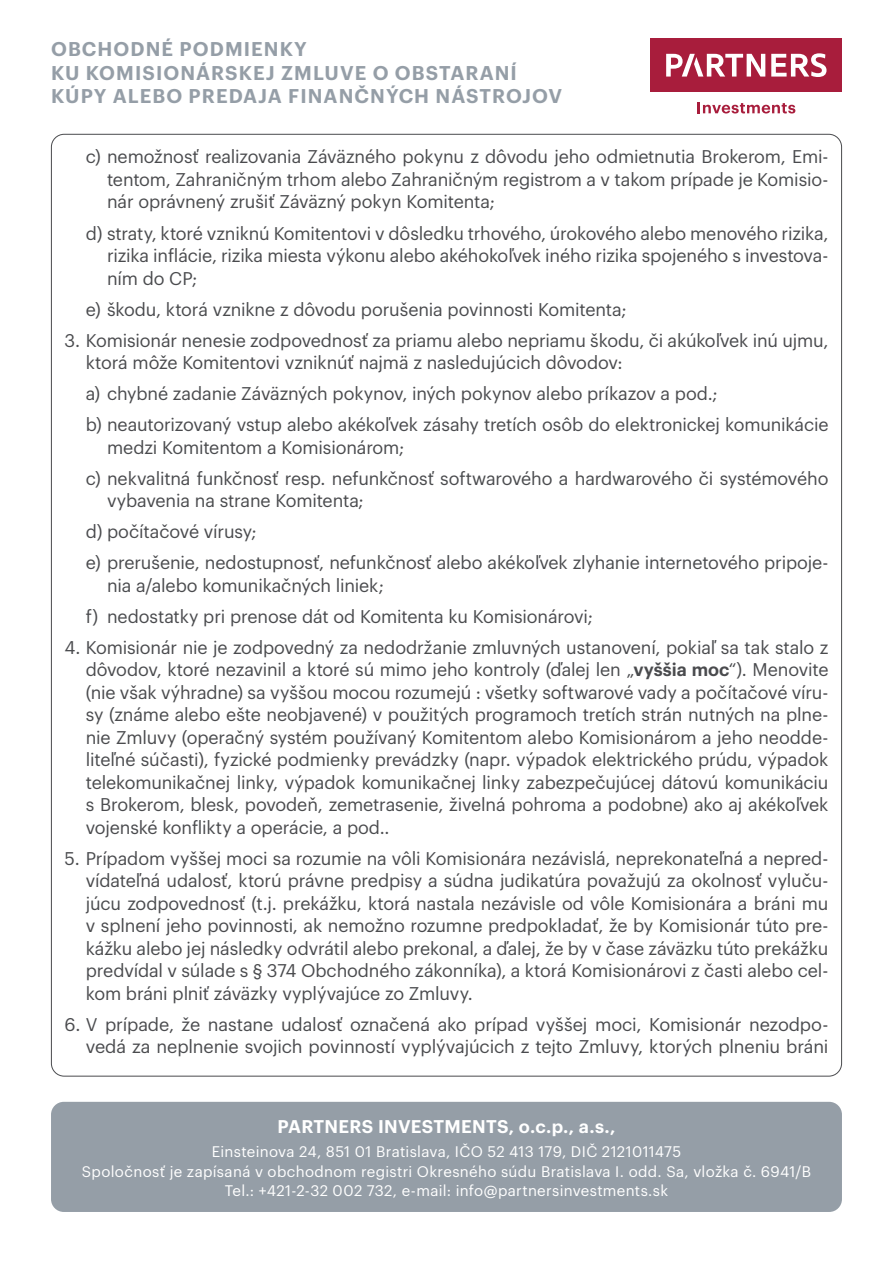
<style>
.page{position:relative;width:893px;height:1263px;background:#fff}
.page>*{position:absolute;margin:0;border:0;box-sizing:border-box;transform-origin:0 0}
.t1{font:600 19.5px/23.4px "Graphik";letter-spacing:.055em;color:#959ea7}
.t2{font:18px/22.5px "Graphik";letter-spacing:-.01em;color:#4a4b4e;text-align:justify}
.t3{font:600 18px "Graphik";letter-spacing:.01em;color:#fff}
.t4{font:15px/19.5px "Graphik";letter-spacing:.02em;color:#fff;text-align:center}
.s1{font-weight:600}
</style>
<div class="page">
<div style="left:51px;top:1102px;width:791px;height:110px;background:#959ea7;border-radius:13px"></div>
<div style="left:651px;top:38px;width:191px;height:54px;background:#a81d3c"></div>
<svg style="left:771px;top:53px;width:55px;height:24px"></svg>
<svg style="left:666px;top:54px;width:99px;height:23px"></svg>
<svg style="left:698px;top:102px;width:97px;height:11px"></svg>
<p class="t1" style="left:51px;top:36px;width:513px">OBCHODNÉ PODMIENKY<br>KU KOMISIONÁRSKEJ ZMLUVE O OBSTARANÍ<br>KÚPY ALEBO PREDAJA FINANČNÝCH NÁSTROJOV</p>
<p class="t2" style="left:107px;top:144px;width:723px;text-indent:-21px">c) nemožnosť realizovania Záväzného pokynu z dôvodu jeho odmietnutia Brokerom, Emi&shy;tentom, Zahraničným trhom alebo Zahraničným registrom a v takom prípade je Komisio&shy;nár oprávnený zrušiť Záväzný pokyn Komitenta;</p>
<p class="t2" style="left:107px;top:220px;width:723px;text-indent:-21px">d) straty, ktoré vzniknú Komitentovi v dôsledku trhového, úrokového alebo menového rizika, rizika inflácie, rizika miesta výkonu alebo akéhokoľvek iného rizika spojeného s investova&shy;ním do CP;</p>
<p class="t2" style="left:86px;top:296px;width:542px">e) škodu, ktorá vznikne z dôvodu porušenia povinnosti Komitenta;</p>
<p class="t2" style="left:86px;top:327px;width:744px;text-indent:-21px">3. Komisionár nenesie zodpovednosť za priamu alebo nepriamu škodu, či akúkoľvek inú ujmu, ktorá môže Komitentovi vzniknúť najmä z nasledujúcich dôvodov:</p>
<p class="t2" style="left:86px;top:381px;width:633px">a) chybné zadanie Záväzných pokynov, iných pokynov alebo príkazov a pod.;</p>
<p class="t2" style="left:107px;top:412px;width:723px;text-indent:-21px">b) neautorizovaný vstup alebo akékoľvek zásahy tretích osôb do elektronickej komunikácie medzi Komitentom a Komisionárom;</p>
<p class="t2" style="left:107px;top:465px;width:723px;text-indent:-21px">c) nekvalitná funkčnosť resp. nefunkčnosť softwarového a hardwarového či systémového vybavenia na strane Komitenta;</p>
<p class="t2" style="left:86px;top:519px;width:172px">d) počítačové vírusy;</p>
<p class="t2" style="left:107px;top:550px;width:723px;text-indent:-21px">e) prerušenie, nedostupnosť, nefunkčnosť alebo akékoľvek zlyhanie internetového pripoje&shy;nia a/alebo komunikačných liniek;</p>
<p class="t2" style="left:86px;top:603px;width:509px">f) nedostatky pri prenose dát od Komitenta ku Komisionárovi;</p>
<p class="t2" style="left:86px;top:634px;width:744px;text-indent:-21px">4. Komisionár nie je zodpovedný za nedodržanie zmluvných ustanovení, pokiaľ sa tak stalo z dôvodov, ktoré nezavinil a ktoré sú mimo jeho kontroly (ďalej len „<span class="s1">vyššia moc</span>“). Menovite (nie však výhradne) sa vyššou mocou rozumejú : všetky softwarové vady a počítačové víru&shy;sy (známe alebo ešte neobjavené) v použitých programoch tretích strán nutných na plne&shy;nie Zmluvy (operačný systém používaný Komitentom alebo Komisionárom a jeho neodde&shy;liteľné súčasti), fyzické podmienky prevádzky (napr. výpadok elektrického prúdu, výpadok telekomunikačnej linky, výpadok komunikačnej linky zabezpečujúcej dátovú komunikáciu s Brokerom, blesk, povodeň, zemetrasenie, živelná pohroma a podobne) ako aj akékoľvek vojenské konflikty a operácie, a pod..</p>
<p class="t2" style="left:86px;top:845px;width:744px;text-indent:-21px">5. Prípadom vyššej moci sa rozumie na vôli Komisionára nezávislá, neprekonateľná a nepred&shy;vídateľná udalosť, ktorú právne predpisy a súdna judikatúra považujú za okolnosť vyluču&shy;júcu zodpovednosť (t.j. prekážku, ktorá nastala nezávisle od vôle Komisionára a bráni mu v splnení jeho povinnosti, ak nemožno rozumne predpokladať, že by Komisionár túto pre&shy;kážku alebo jej následky odvrátil alebo prekonal, a ďalej, že by v čase záväzku túto prekážku predvídal v súlade s § 374 Obchodného zákonníka), a ktorá Komisionárovi z časti alebo cel&shy;kom bráni plniť záväzky vyplývajúce zo Zmluvy.</p>
<p class="t2" style="left:65px;top:1011px;width:765px;text-align:right">6. V prípade, že nastane udalosť označená ako prípad vyššej moci, Komisionár nezodpo&shy;vedá za neplnenie svojich povinností vyplývajúcich z tejto Zmluvy, ktorých plneniu bráni</p>
<p class="t3" style="left:278px;top:1113px;width:339px">PARTNERS INVESTMENTS, o.c.p., a.s.,</p>
<p class="t4" style="left:82px;top:1141px;width:731px">Einsteinova 24, 851 01 Bratislava, IČO 52 413 179, DIČ 2121011475<br>Spoločnosť je zapísaná v obchodnom registri Okresného súdu Bratislava I. odd. Sa, vložka č. 6941/B<br>Tel.: +421-2-32 002 732, e-mail: info@partnersinvestments.sk</p>
</div>
